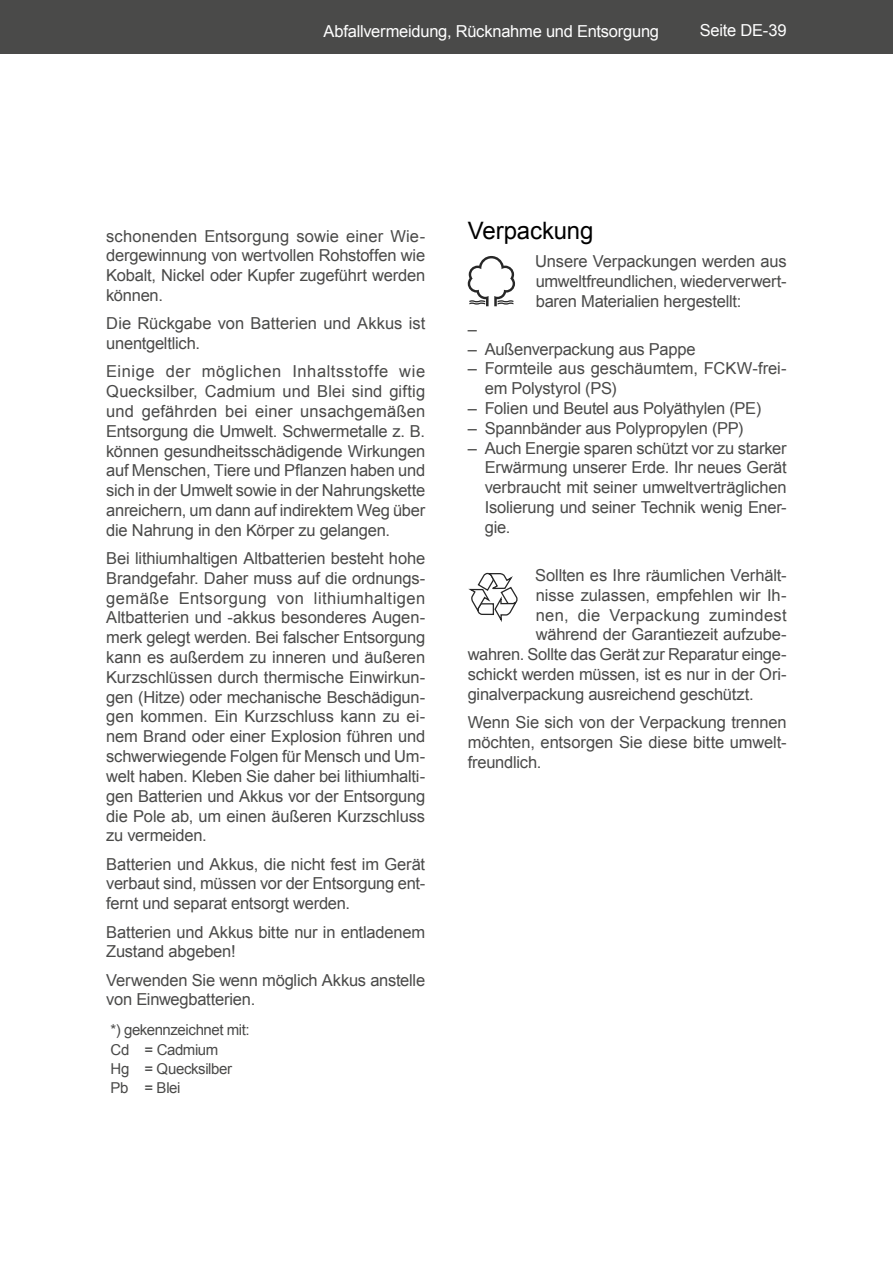
<style>
.page{position:relative;width:893px;height:1263px;background:#fff}
.page>*{position:absolute;margin:0;border:0;box-sizing:border-box;transform-origin:0 0}
.t1{font:24px "Arial";letter-spacing:-.01em;color:#000}
.t2{font:16.5px/19.8px "Arial";letter-spacing:-.015em;color:#4a4a49;text-align:justify}
.t3{font:16.5px "Arial";letter-spacing:-.015em;color:#fff}
.t4{font:16.5px "Arial";letter-spacing:.02em;color:#4a4a49}
.t5{font:15px/19.4px "Arial";letter-spacing:-.025em;color:#4a4a49}
</style>
<div class="page">
<div style="left:0;top:0;width:893px;height:54px;background:#4a4a49"></div>
<svg style="left:468px;top:256px;width:47px;height:50px"></svg>
<svg style="left:468px;top:572px;width:50px;height:50px"></svg>
<p class="t3" style="left:324px;top:21px;width:337px">Abfallvermeidung, Rücknahme und Entsorgung</p>
<p class="t3" style="left:700px;top:20px;width:88px">Seite DE-39</p>
<p class="t2" style="left:106px;top:226px;width:320px">schonenden Entsorgung sowie einer Wie&shy;dergewinnung von wertvollen Rohstoffen wie Kobalt, Nickel oder Kupfer zugeführt werden können.</p>
<p class="t2" style="left:106px;top:314px;width:320px">Die Rückgabe von Batterien und Akkus ist unentgeltlich.</p>
<p class="t2" style="left:106px;top:362px;width:320px">Einige der möglichen Inhaltsstoffe wie Quecksilber, Cadmium und Blei sind giftig und gefährden bei einer unsachgemäßen Entsorgung die Umwelt. Schwermetalle z. B. können gesundheitsschädigende Wirkungen auf Menschen, Tiere und Pflanzen haben und sich in der Umwelt sowie in der Nahrungskette anreichern, um dann auf indirektem Weg über die Nahrung in den Körper zu gelangen.</p>
<p class="t2" style="left:106px;top:548px;width:320px">Bei lithiumhaltigen Altbatterien besteht hohe Brandgefahr. Daher muss auf die ordnungs&shy;gemäße Entsorgung von lithiumhaltigen Altbatterien und -akkus besonderes Augen&shy;merk gelegt werden. Bei falscher Entsorgung kann es außerdem zu inneren und äußeren Kurzschlüssen durch thermische Einwirkun&shy;gen (Hitze) oder mechanische Beschädigun&shy;gen kommen. Ein Kurzschluss kann zu ei&shy;nem Brand oder einer Explosion führen und schwerwiegende Folgen für Mensch und Um&shy;welt haben. Kleben Sie daher bei lithiumhalti&shy;gen Batterien und Akkus vor der Entsorgung die Pole ab, um einen äußeren Kurzschluss zu vermeiden.</p>
<p class="t2" style="left:106px;top:854px;width:320px">Batterien und Akkus, die nicht fest im Gerät verbaut sind, müssen vor der Entsorgung ent&shy;fernt und separat entsorgt werden.</p>
<p class="t2" style="left:106px;top:922px;width:320px">Batterien und Akkus bitte nur in entladenem<br>Zustand abgeben!</p>
<p class="t2" style="left:106px;top:970px;width:320px">Verwenden Sie wenn möglich Akkus anstelle von Einwegbatterien.</p>
<p class="t5" style="left:111px;top:1020px;width:141px">*) gekennzeichnet mit:<br>Cd = Cadmium<br>Hg = Quecksilber<br>Pb = Blei</p>
<h1 class="t1" style="left:468px;top:214px;width:127px">Verpackung</h1>
<p class="t2" style="left:535px;top:251px;width:253px">Unsere Verpackungen werden aus umweltfreundlichen, wiederverwert&shy;baren Materialien hergestellt:</p>
<p class="t2" style="left:468px;top:319px;width:11px">–</p>
<p class="t2" style="left:468px;top:339px;width:229px">– Außenverpackung aus Pappe</p>
<p class="t2" style="left:485px;top:359px;width:303px;text-indent:-17px">– Formteile aus geschäumtem, FCKW-frei&shy;em Polystyrol (PS)</p>
<p class="t2" style="left:468px;top:398px;width:295px">– Folien und Beutel aus Polyäthylen (PE)</p>
<p class="t2" style="left:468px;top:418px;width:277px">– Spannbänder aus Polypropylen (PP)</p>
<p class="t2" style="left:485px;top:438px;width:303px;text-indent:-17px">– Auch Energie sparen schützt vor zu starker Erwärmung unserer Erde. Ihr neues Gerät verbraucht mit seiner umweltverträglichen Isolierung und seiner Technik wenig Ener&shy;gie.</p>
<p class="t2" style="left:535px;top:565px;width:253px">Sollten es Ihre räumlichen Verhält-</p>
<p class="t2" style="left:536px;top:585px;width:252px">nisse zulassen, empfehlen wir Ih-</p>
<p class="t4" style="left:536px;top:604px;width:252px">nen, die Verpackung zumindest</p>
<p class="t2" style="left:536px;top:625px;width:252px">während der Garantiezeit aufzube-</p>
<p class="t2" style="left:468px;top:645px;width:320px">wahren. Sollte das Gerät zur Reparatur einge-</p>
<p class="t2" style="left:468px;top:664px;width:320px">schickt werden müssen, ist es nur in der Ori-</p>
<p class="t2" style="left:468px;top:684px;width:287px">ginalverpackung ausreichend geschützt.</p>
<p class="t2" style="left:468px;top:712px;width:320px">Wenn Sie sich von der Verpackung trennen möchten, entsorgen Sie diese bitte umwelt&shy;freundlich.</p>
</div>
